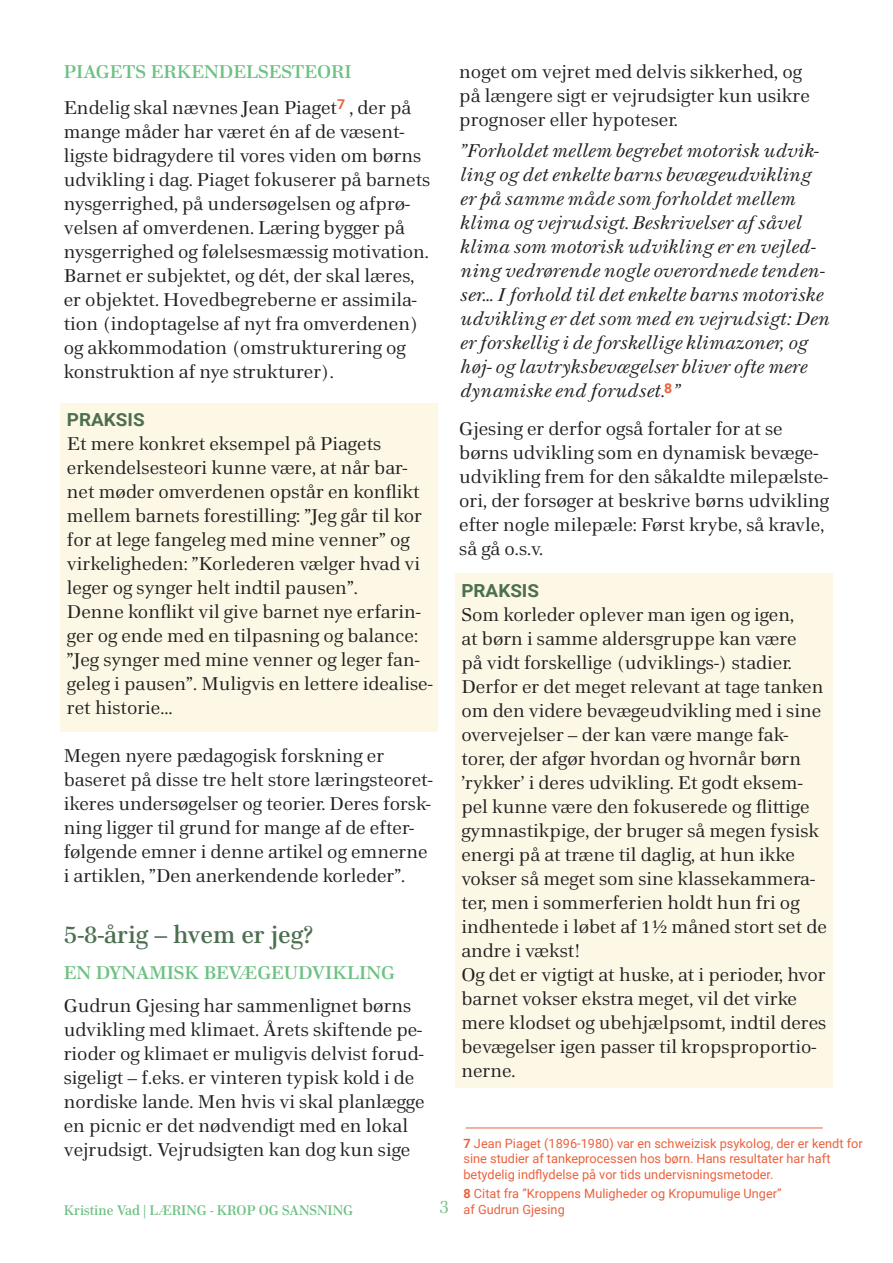
<style>
.page{position:relative;width:893px;height:1263px;background:#fff}
.page>*{position:absolute;margin:0;border:0;box-sizing:border-box;transform-origin:0 0}
.t1{font:600 24px "Home Text";color:#4c6f50;scale:1.05 1}
.t2{font:18px/24px "Home Text";color:#231f20;scale:1.05 1}
.t3{font:italic 18px/24px "Home Text";color:#231f20;scale:1.05 1}
.t4{font:600 18px "Home Text";color:#6dc183;scale:1.05 1}
.t5{font:700 18px "Roboto";color:#4c6f50;scale:1.05 1}
.t6{font:18px "Home Text";color:#6dc183}
.t7{font:600 13.5px "Home Text";color:#6dc183}
.t8{font:12.75px "Roboto";color:#eb623d}
.s1{font-weight:700}
</style>
<div class="page">
<hr style="left:466px;top:1127px;width:357px;height:1px;background:#eb623d">
<div style="left:61px;top:403px;width:377px;height:328px;background:#fdf8e6"></div>
<div style="left:455px;top:573px;width:377px;height:514px;background:#fdf8e6"></div>
<p class="t4" style="left:64px;top:59px;width:276px">PIAGETS ERKENDELSESTEORI</p>
<p class="t2" style="left:64px;top:95px;width:351px">Endelig skal nævnes Jean Piaget<sup>7</sup> , der på mange måder har været én af de væsent&shy;ligste bidragydere til vores viden om børns udvikling i dag. Piaget fokuserer på barnets nysgerrighed, på undersøgelsen og afprø&shy;velsen af omverdenen. Læring bygger på nysgerrighed og følelsesmæssig motivation.<br>Barnet er subjektet, og dét, der skal læres, er objektet. Hovedbegreberne er assimila&shy;tion (indoptagelse af nyt fra omverdenen) og akkommodation (omstrukturering og konstruktion af nye strukturer).</p>
<p class="t5" style="left:67px;top:407px;width:76px">PRAKSIS</p>
<p class="t2" style="left:67px;top:432px;width:340px">Et mere konkret eksempel på Piagets erkendelsesteori kunne være, at når bar&shy;net møder omverdenen opstår en konflikt mellem barnets forestilling: ”Jeg går til kor for at lege fangeleg med mine venner” og virkeligheden: ”Korlederen vælger hvad vi leger og synger helt indtil pausen”.</p>
<p class="t2" style="left:67px;top:600px;width:350px">Denne konflikt vil give barnet nye erfarin&shy;ger og ende med en tilpasning og balance: ”Jeg synger med mine venner og leger fan&shy;geleg i pausen”. Muligvis en lettere idealise&shy;ret historie…</p>
<p class="t2" style="left:64px;top:743px;width:353px">Megen nyere pædagogisk forskning er baseret på disse tre helt store læringsteoret&shy;ikeres undersøgelser og teorier. Deres forsk&shy;ning ligger til grund for mange af de efter&shy;følgende emner i denne artikel og emnerne i artiklen, ”Den anerkendende korleder”.</p>
<p class="t1" style="left:64px;top:918px;width:239px">5-8-årig – hvem er jeg?</p>
<p class="t4" style="left:64px;top:960px;width:317px">EN DYNAMISK BEVÆGEUDVIKLING</p>
<p class="t2" style="left:64px;top:994px;width:345px">Gudrun Gjesing har sammenlignet børns udvikling med klimaet. Årets skiftende pe&shy;rioder og klimaet er muligvis delvist forud&shy;sigeligt – f.eks. er vinteren typisk kold i de nordiske lande. Men hvis vi skal planlægge en picnic er det nødvendigt med en lokal vejrudsigt. Vejrudsigten kan dog kun sige</p>
<p class="t7" style="left:64px;top:1201px;width:291px">Kristine Vad | LÆRING - KROP OG SANSNING</p>
<p class="t6" style="left:439px;top:1195px;width:11px">3</p>
<p class="t2" style="left:459px;top:59px;width:335px">noget om vejret med delvis sikkerhed, og på længere sigt er vejrudsigter kun usikre prognoser eller hypoteser.</p>
<p class="t3" style="left:459px;top:139px;width:354px">”Forholdet mellem begrebet motorisk udvik&shy;ling og det enkelte barns bevægeudvikling er på samme måde som forholdet mellem klima og vejrudsigt. Beskrivelser af såvel klima som motorisk udvikling er en vejled&shy;ning vedrørende nogle overordnede tenden&shy;ser… I forhold til det enkelte barns motoriske udvikling er det som med en vejrudsigt: Den er forskellig i de forskellige klimazoner, og høj- og lavtryksbevægelser bliver ofte mere dynamiske end forudset.<sup>8</sup>”</p>
<p class="t2" style="left:459px;top:416px;width:354px">Gjesing er derfor også fortaler for at se børns udvikling som en dynamisk bevæge&shy;udvikling frem for den såkaldte milepælste&shy;ori, der forsøger at beskrive børns udvikling efter nogle milepæle: Først krybe, så kravle, så gå o.s.v.</p>
<p class="t5" style="left:461px;top:578px;width:76px">PRAKSIS</p>
<p class="t2" style="left:461px;top:602px;width:350px">Som korleder oplever man igen og igen,<br>at børn i samme aldersgruppe kan være<br>på vidt forskellige (udviklings-) stadier.<br>Derfor er det meget relevant at tage tanken om den videre bevægeudvikling med i sine overvejelser – der kan være mange fak&shy;torer, der afgør hvordan og hvornår børn ’rykker’ i deres udvikling. Et godt eksem&shy;pel kunne være den fokuserede og flittige gymnastikpige, der bruger så megen fysisk energi på at træne til daglig, at hun ikke vokser så meget som sine klassekammera&shy;ter, men i sommerferien holdt hun fri og indhentede i løbet af 1½ måned stort set de andre i vækst!</p>
<p class="t2" style="left:461px;top:962px;width:349px">Og det er vigtigt at huske, at i perioder, hvor barnet vokser ekstra meget, vil det virke mere klodset og ubehjælpsomt, indtil deres bevægelser igen passer til kropsproportio&shy;nerne.</p>
<p class="t2" style="left:459px;top:608px;width:350px">riske forskelle, der kan være mellem piger, der har siddet og nusset med perleplader, og drenge, der spiller fodbold i solen. Uden at komme nærmere ind på de meget inte&shy;ressante spørgsmål om kønsforskelle ved denne lejlighed, vil børns motoriske evner afspejle, hvad og hvordan de leger. Og moto&shy;rik kan være både bestemt af kultur, gene&shy;tik og geografi:</p>
<p class="t2" style="left:459px;top:824px;width:331px">”Blot inden for Europa er der stor forskel på, hvor meget man bruger kroppen, ek&shy;sempelvis i kommunikation. Nogle taler</p>
<p class="t8" style="left:463px;top:1134px;width:401px"><span class="s1">7</span> Jean Piaget (1896-1980) var en schweizisk psykolog, der er kendt for</p>
<p class="t8" style="left:463px;top:1150px;width:368px">sine studier af tankeprocessen hos børn. Hans resultater har haft</p>
<p class="t8" style="left:463px;top:1165px;width:312px">betydelig indflydelse på vor tids undervisningsmetoder.</p>
<p class="t8" style="left:463px;top:1185px;width:320px"><span class="s1">8</span> Citat fra ”Kroppens Muligheder og Kropumulige Unger”</p>
<p class="t8" style="left:463px;top:1200px;width:103px">af Gudrun Gjesing</p>
</div>
